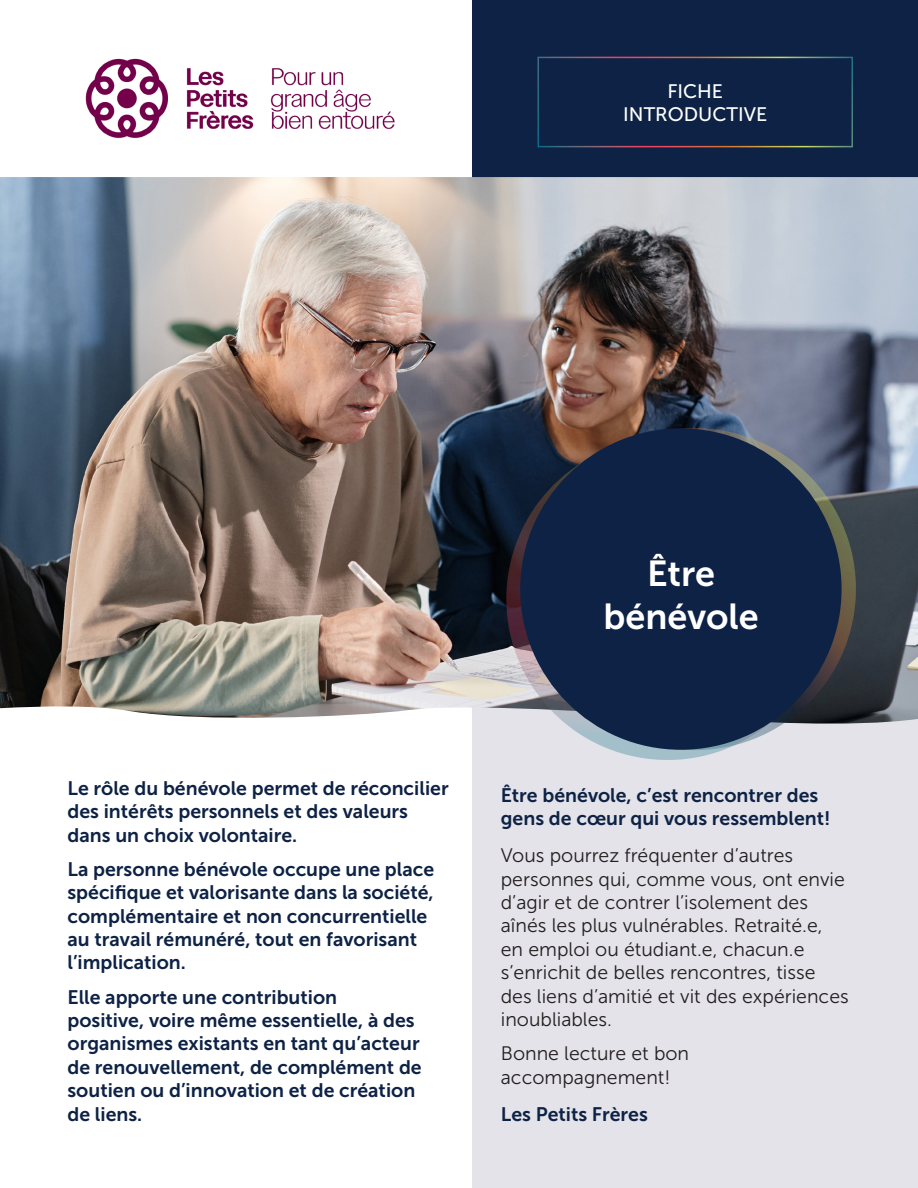
<style>
.page{position:relative;width:918px;height:1188px;background:#fff}
.page>*{position:absolute;margin:0;border:0;box-sizing:border-box;transform-origin:0 0}
.Titre-fiche{font:36px/43.2px "Museo Sans 700";color:#fff;text-align:center}
.chapo{font:19.5px/23.4px "Museo Sans 700";color:#0d2245}
.t1{font:19.5px/23.4px "Museo Sans 300";color:#231f20}
.t2{font:19.5px/23.4px "Museo Sans 500";color:#fff;text-align:center}
</style>
<div class="page">
<div style="left:472px;top:0;width:446px;height:177px;background:#0d2245"></div>
<img style="left:85px;top:58px;width:310px;height:80px">
<div style="left:472px;top:672px;width:446px;height:516px;background:#e4e3e9"></div>
<img style="left:0;top:177px;width:918px;height:546px">
<svg style="left:511px;top:406px;width:367px;height:318px;background:#484951"></svg>
<svg style="left:496px;top:427px;width:343px;height:333px"></svg>
<div style="left:520px;top:428px;width:322px;height:322px;background:#0d2245;border-radius:50%"></div>
<p class="t2" style="left:623px;top:79px;width:145px">FICHE<br>INTRODUCTIVE</p>
<p class="Titre-fiche" style="left:603px;top:552px;width:157px">Être bénévole</p>
<p class="chapo" style="left:68px;top:776px;width:383px">Le rôle du bénévole permet de réconcilier des intérêts personnels et des valeurs dans un choix volontaire.</p>
<p class="chapo" style="left:68px;top:857px;width:368px">La personne bénévole occupe une place spécifique et valorisante dans la société, complémentaire et non concurrentielle au travail rémunéré, tout en favorisant l’implication.</p>
<p class="chapo" style="left:68px;top:985px;width:356px">Elle apporte une contribution<br>positive, voire même essentielle, à des organismes existants en tant qu’acteur de renouvellement, de complément de soutien ou d’innovation et de création de liens.</p>
<p class="chapo" style="left:501px;top:783px;width:331px">Être bénévole, c’est rencontrer des gens de cœur qui vous ressemblent!</p>
<p class="t1" style="left:501px;top:844px;width:349px">Vous pourrez fréquenter d’autres personnes qui, comme vous, ont envie d’agir et de contrer l’isolement des aînés les plus vulnérables. Retraité.e, en emploi ou étudiant.e, chacun.e s’enrichit de belles rencontres, tisse des liens d’amitié et vit des expériences inoubliables.</p>
<p class="t1" style="left:501px;top:1042px;width:190px">Bonne lecture et bon accompagnement!</p>
<p class="chapo" style="left:501px;top:1102px;width:149px">Les Petits Frères</p>
</div>
